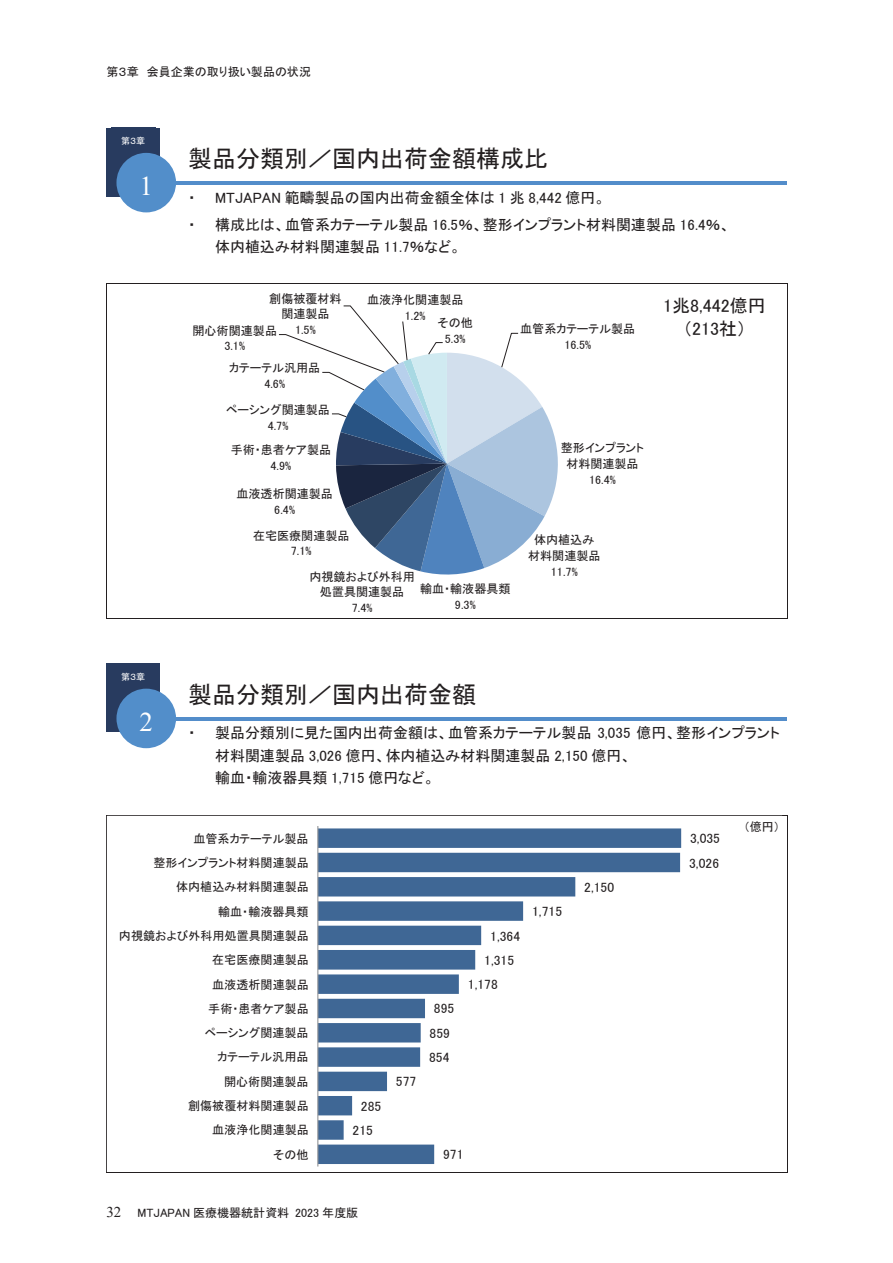
<style>
.page{position:relative;width:893px;height:1263px;background:#fff}
.page>*{position:absolute;margin:0;border:0;box-sizing:border-box;transform-origin:0 0}
.t1{font:27px "Times New Roman";color:#fff}
.t2{font:24px "MS P Gothic";color:#231f20}
.t3{font:18px/23.4px "MS P Gothic";color:#231f20;text-align:center}
.t4{font:15px/22.5px "MS P Gothic";color:#231f20}
.t5{font:13.5px/24.3px "MS P Gothic";letter-spacing:.005em;color:#231f20}
.t6{font:12.15px "MS P Gothic";color:#231f20}
.t7{font:12px/15.6px "MS P Gothic";color:#231f20;text-align:center}
.t8{font:9px "MS P Gothic";color:#fff}
.s1{font-family:"Times New Roman";font-size:15px}
</style>
<div class="page">
<div style="left:106px;top:128px;width:54px;height:69px;background:#283b5f"></div>
<hr style="left:160px;top:181px;width:21px;height:3px;background:#538dca">
<hr style="left:184px;top:181px;width:603px;height:3px;background:#538dca">
<hr style="left:107px;top:283px;width:680px;height:1px;background:#231f20">
<hr style="left:787px;top:284px;width:1px;height:334px;background:#231f20">
<div style="left:106px;top:663px;width:54px;height:69px;background:#283b5f"></div>
<hr style="left:160px;top:717px;width:21px;height:3px;background:#538dca">
<hr style="left:184px;top:717px;width:603px;height:3px;background:#538dca">
<hr style="left:107px;top:815px;width:680px;height:1px;background:#231f20">
<hr style="left:787px;top:815px;width:1px;height:357px;background:#231f20">
<div style="left:116px;top:153px;width:60px;height:59px;background:#528eca;border-radius:50%"></div>
<div style="left:116px;top:689px;width:60px;height:59px;background:#528eca;border-radius:50%"></div>
<svg style="left:106px;top:815px;width:1px;height:358px"></svg>
<svg style="left:318px;top:828px;width:363px;height:336px"></svg>
<hr style="left:317px;top:826px;width:1px;height:340px;background:#939598">
<svg style="left:106px;top:289px;width:677px;height:330px"></svg>
<svg style="left:279px;top:306px;width:284px;height:270px"></svg>
<p class="t7" style="left:106px;top:64px;width:206px">第３章 会員企業の取り扱い製品の状況</p>
<p class="t8" style="left:121px;top:137px;width:26px">第３章</p>
<h1 class="t1" style="left:139px;top:167px;width:15px">1</h1>
<p class="t8" style="left:121px;top:672px;width:26px">第３章</p>
<h2 class="t2" style="left:188px;top:147px;width:361px">製品分類別／国内出荷金額構成比</h2>
<p class="t4" style="left:188px;top:186px;width:9px">・</p>
<p class="t4" style="left:215px;top:186px;width:392px">MTJAPAN 範疇製品の国内出荷金額全体は 1 兆 8,442 億円。</p>
<p class="t4" style="left:188px;top:213px;width:9px">・</p>
<p class="t4" style="left:215px;top:213px;width:517px">構成比は、血管系カテーテル製品 16.5％、整形インプラント材料関連製品 16.4％、体内植込み材料関連製品 11.7％など。</p>
<p class="t7" style="left:269px;top:290px;width:74px">創傷被覆材料関連製品<br>1.5%</p>
<p class="t7" style="left:367px;top:292px;width:98px">血液浄化関連製品<br>1.2%</p>
<p class="t7" style="left:438px;top:315px;width:37px">その他<br>5.3%</p>
<p class="t7" style="left:192px;top:322px;width:86px">開心術関連製品<br>3.1%</p>
<p class="t7" style="left:229px;top:360px;width:93px">カテーテル汎用品<br>4.6%</p>
<p class="t7" style="left:226px;top:402px;width:105px">ペーシング関連製品<br>4.7%</p>
<p class="t7" style="left:231px;top:442px;width:102px">手術・患者ケア製品<br>4.9%</p>
<p class="t7" style="left:236px;top:486px;width:98px">血液透析関連製品<br>6.4%</p>
<p class="t7" style="left:253px;top:527px;width:98px">在宅医療関連製品</p>
<p class="t6" style="left:291px;top:545px;width:22px">7.1%</p>
<p class="t7" style="left:309px;top:569px;width:107px">内視鏡および外科用処置具関連製品<br>7.4%</p>
<p class="t7" style="left:420px;top:581px;width:92px">輸血・輸液器具類<br>9.3%</p>
<p class="t7" style="left:520px;top:321px;width:117px">血管系カテーテル製品<br>16.5%</p>
<p class="t7" style="left:561px;top:440px;width:85px">整形インプラント材料関連製品<br>16.4%</p>
<p class="t7" style="left:528px;top:532px;width:74px">体内植込み材料関連製品<br>11.7%</p>
<h3 class="t3" style="left:663px;top:294px;width:104px">1兆8,442億円（213社）</h3>
<h2 class="t2" style="left:188px;top:683px;width:289px">製品分類別／国内出荷金額</h2>
<p class="t4" style="left:188px;top:722px;width:9px">・</p>
<p class="t4" style="left:215px;top:722px;width:566px">製品分類別に見た国内出荷金額は、血管系カテーテル製品 3,035 億円、整形インプラント材料関連製品 3,026 億円、体内植込み材料関連製品 2,150 億円、<br>輸血・輸液器具類 1,715 億円など。</p>
<p class="t7" style="left:744px;top:819px;width:38px">（億円）</p>
<h1 class="t1" style="left:139px;top:702px;width:15px">2</h1>
<p class="t7" style="left:119px;top:826px;width:191px;line-height:24.3px;text-align:right">血管系カテーテル製品<br>整形インプラント材料関連製品<br>体内植込み材料関連製品<br>輸血・輸液器具類<br>内視鏡および外科用処置具関連製品在宅医療関連製品</p>
<p class="t6" style="left:212px;top:978px;width:98px">血液透析関連製品</p>
<p class="t7" style="left:188px;top:996px;width:122px;line-height:24.3px;text-align:right">手術・患者ケア製品<br>ペーシング関連製品<br>カテーテル汎用品<br>開心術関連製品<br>創傷被覆材料関連製品血液浄化関連製品<br>その他</p>
<p class="t5" style="left:689px;top:826px;width:32px">3,035<br>3,026</p>
<p class="t5" style="left:584px;top:875px;width:31px">2,150</p>
<p class="t5" style="left:532px;top:899px;width:31px">1,715</p>
<p class="t5" style="left:490px;top:923px;width:32px">1,364</p>
<p class="t5" style="left:484px;top:948px;width:31px">1,315</p>
<p class="t5" style="left:468px;top:972px;width:31px">1,178</p>
<p class="t5" style="left:429px;top:996px;width:27px;text-align:center">895<br>859<br>854</p>
<p class="t5" style="left:396px;top:1069px;width:22px">577</p>
<p class="t5" style="left:352px;top:1094px;width:30px;text-indent:8px">285<br>215</p>
<p class="t5" style="left:443px;top:1142px;width:22px">971</p>
<p class="t7" style="left:106px;top:1205px;width:253px"><span class="s1">32</span> MTJAPAN 医療機器統計資料 2023 年度版</p>
</div>
